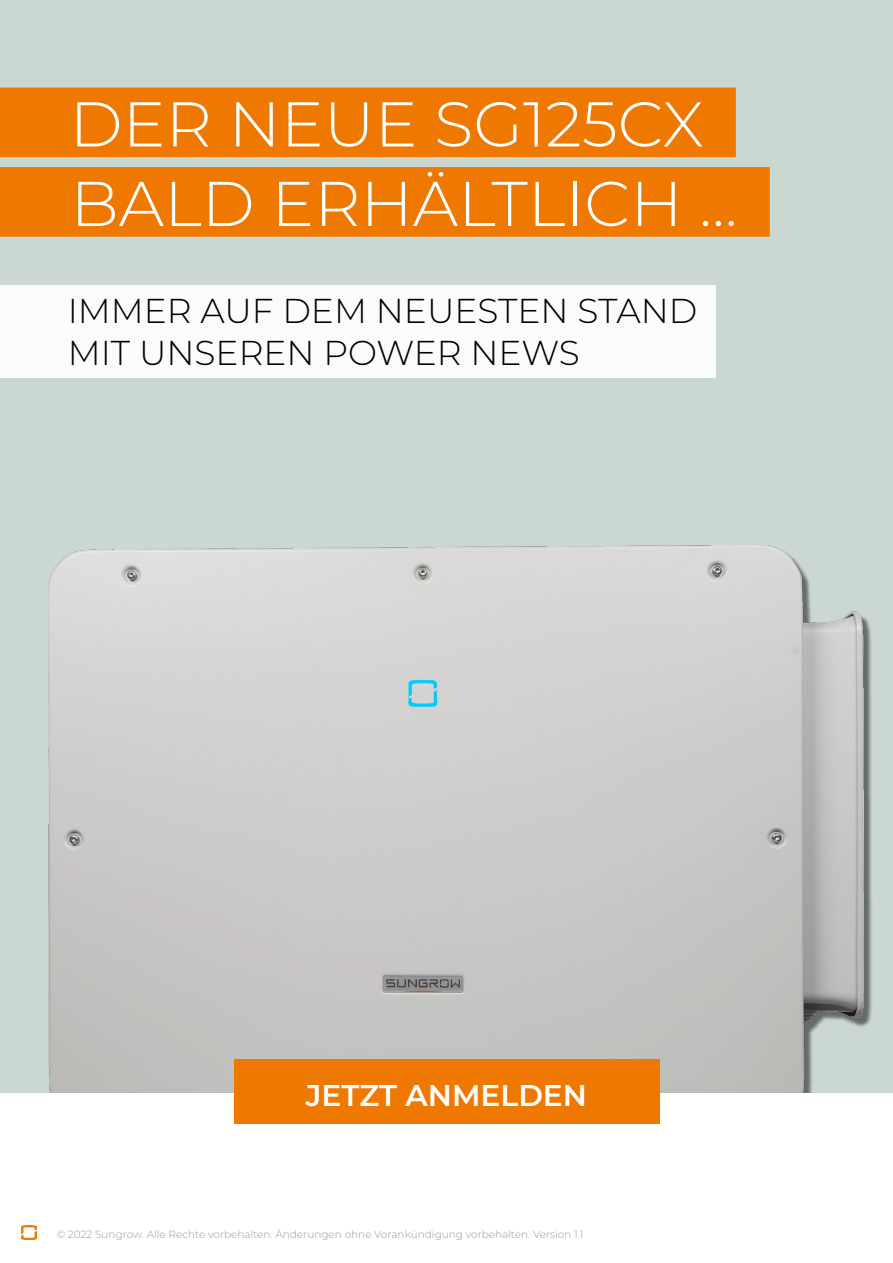
<style>
.page{position:relative;width:893px;height:1263px;background:#fff}
.page>*{position:absolute;margin:0;border:0;box-sizing:border-box;transform-origin:0 0}
.t1{font:300 63px/79.5px "Montserrat";color:#fff}
.t2{font:300 34.5px/41.4px "Montserrat";color:#000}
.t3{font:600 29.85px "Montserrat";color:#fff}
.t4{font:300 10.5px "Montserrat";color:#9a9a98}
.s1{color:#9a9b99}
</style>
<div class="page">
<img style="left:22px;top:1225px;width:15px;height:14px">
<div style="left:0;top:0;width:893px;height:1153px;background:#cbd7d1"></div>
<img style="left:49px;top:546px;width:815px;height:547px">
<div style="left:0;top:88px;width:736px;height:69px;background:#ee7800"></div>
<div style="left:0;top:167px;width:770px;height:70px;background:#ee7800"></div>
<div style="left:0;top:1093px;width:893px;height:123px;background:#fff"></div>
<div style="left:0;top:286px;width:716px;height:92px;background:#fff"></div>
<div style="left:234px;top:1059px;width:425px;height:65px;background:#ee7800"></div>
<h1 class="t1" style="left:69px;top:82px;width:670px">DER NEUE SG125CX<br>BALD ERHÄLTLICH ...</h1>
<h2 class="t2" style="left:68px;top:289px;width:631px">IMMER AUF DEM NEUESTEN STAND<br>MIT UNSEREN POWER NEWS</h2>
<h3 class="t3" style="left:306px;top:1074px;width:283px">JETZT ANMELDEN</h3>
<p class="t4" style="left:57px;top:1227px;width:528px"><span class="s1">© 2022 Sungrow.</span> Alle Rechte vorbehalten. Änderungen ohne Vorankündigung vorbehalten. <span class="s1">Version 1.1</span></p>
</div>
